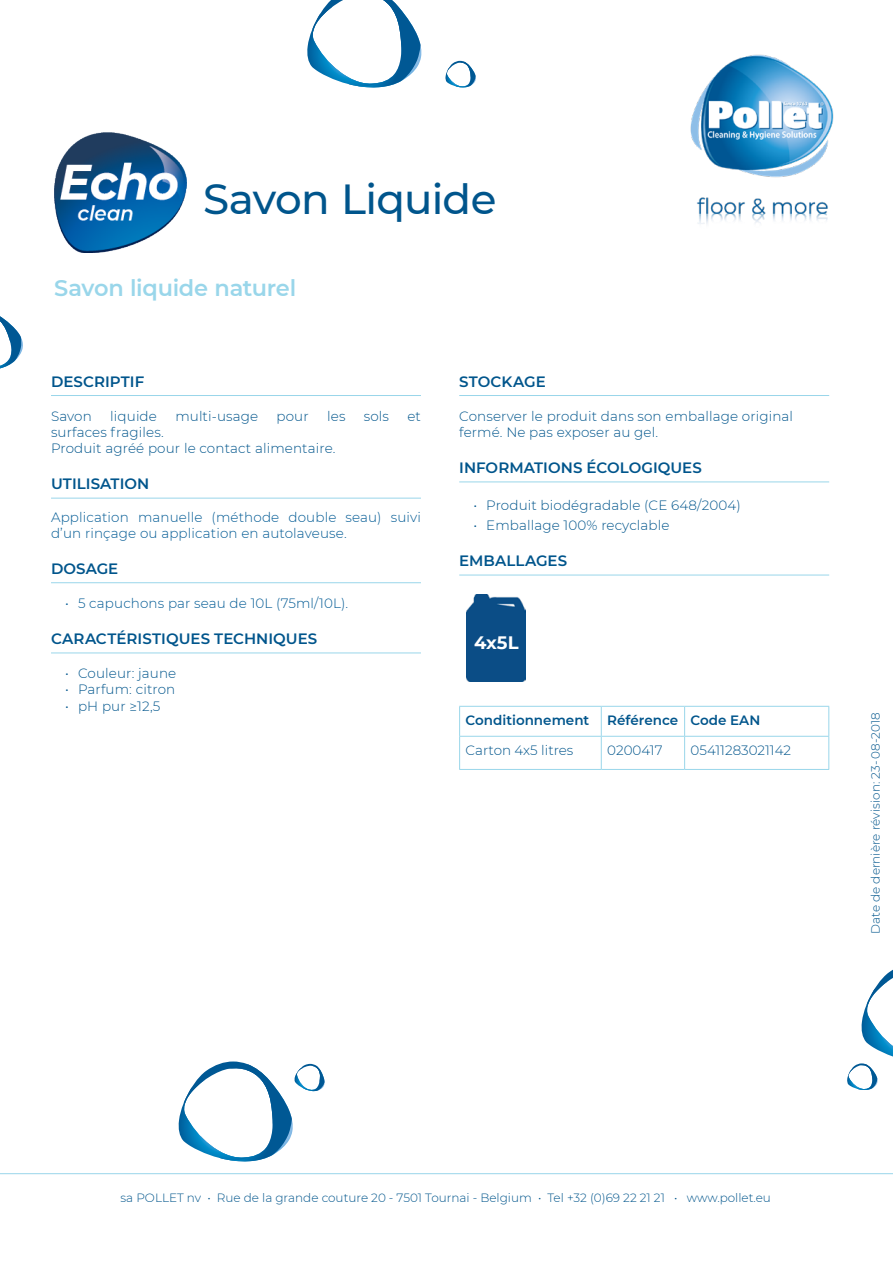
<style>
.page{position:relative;width:893px;height:1263px;background:#fff}
.page>*{position:absolute;margin:0;border:0;box-sizing:border-box;transform-origin:0 0}
.t1{font:500 42px "Montserrat";letter-spacing:-.015em;color:#00558c}
.t2{font:600 22.5px "Montserrat";letter-spacing:-.015em;color:#99d6ea}
.t3{font:700 18px "Montserrat";color:#fff}
.Subtitle{font:600 15px "Montserrat";letter-spacing:.005em;color:#00558c}
.Bullets{font:300 13.5px/16.2px "Montserrat";letter-spacing:.01em;color:#00558c}
.t4{font:300 13.5px/16.2px "Montserrat";letter-spacing:.01em;color:#005a94}
.Texte{font:300 13.5px "Montserrat";letter-spacing:.01em;color:#00558c}
.t5{font:600 13.5px "Montserrat";color:#00558c}
.t6{font:300 12px "Montserrat";color:#00558c}
</style>
<div class="page">
<hr style="left:51px;top:395px;width:370px;height:1px;background:#99d6ea">
<hr style="left:51px;top:498px;width:370px;height:1px;background:#99d6ea">
<hr style="left:51px;top:582px;width:370px;height:1px;background:#99d6ea">
<hr style="left:51px;top:652px;width:370px;height:1px;background:#99d6ea">
<hr style="left:459px;top:395px;width:370px;height:1px;background:#99d6ea">
<hr style="left:459px;top:481px;width:370px;height:1px;background:#99d6ea">
<hr style="left:459px;top:575px;width:370px;height:1px;background:#99d6ea">
<img style="left:690px;top:54px;width:144px;height:170px">
<svg style="left:307px;top:0;width:115px;height:88px"></svg>
<svg style="left:178px;top:1061px;width:147px;height:101px"></svg>
<svg style="left:445px;top:61px;width:31px;height:27px"></svg>
<svg style="left:0;top:316px;width:23px;height:52px"></svg>
<hr style="left:0;top:1173px;width:893px;height:1px;background:#99d6ea">
<img style="left:54px;top:132px;width:132px;height:121px">
<svg style="left:861px;top:970px;width:32px;height:86px"></svg>
<svg style="left:847px;top:1063px;width:31px;height:27px"></svg>
<hr style="left:459px;top:706px;width:142px;height:1px;background:#99d6ea">
<svg style="left:459px;top:707px;width:1px;height:29px"></svg>
<hr style="left:601px;top:706px;width:84px;height:1px;background:#99d6ea">
<svg style="left:601px;top:707px;width:1px;height:29px"></svg>
<hr style="left:685px;top:706px;width:144px;height:1px;background:#99d6ea">
<svg style="left:684px;top:707px;width:1px;height:29px"></svg>
<svg style="left:828px;top:707px;width:1px;height:29px"></svg>
<hr style="left:459px;top:736px;width:142px;height:1px;background:#99d6ea">
<hr style="left:601px;top:736px;width:84px;height:1px;background:#99d6ea">
<hr style="left:685px;top:736px;width:144px;height:1px;background:#99d6ea">
<hr style="left:601px;top:737px;width:1px;height:32px;background:#99d6ea">
<hr style="left:684px;top:737px;width:1px;height:32px;background:#99d6ea">
<hr style="left:459px;top:737px;width:1px;height:32px;background:#99d6ea">
<hr style="left:828px;top:737px;width:1px;height:32px;background:#99d6ea">
<hr style="left:459px;top:769px;width:142px;height:1px;background:#99d6ea">
<hr style="left:601px;top:769px;width:84px;height:1px;background:#99d6ea">
<hr style="left:685px;top:769px;width:144px;height:1px;background:#99d6ea">
<img style="left:467px;top:594px;width:59px;height:87px">
<p class="t1" style="left:203px;top:169px;width:295px">Savon Liquide</p>
<p class="t2" style="left:54px;top:272px;width:243px">Savon liquide naturel</p>
<p class="Subtitle" style="left:51px;top:371px;width:95px">DESCRIPTIF</p>
<p class="Texte" style="left:51px;top:407px;width:42px">Savon</p>
<p class="Texte" style="left:110px;top:407px;width:48px">liquide</p>
<p class="Texte" style="left:175px;top:407px;width:84px">multi-usage</p>
<p class="Texte" style="left:277px;top:407px;width:34px">pour</p>
<p class="Texte" style="left:327px;top:407px;width:20px">les</p>
<p class="Texte" style="left:364px;top:407px;width:27px">sols</p>
<p class="Texte" style="left:407px;top:407px;width:15px">et</p>
<p class="Texte" style="left:51px;top:423px;width:114px">surfaces fragiles.</p>
<p class="Bullets" style="left:51px;top:440px;width:286px">Produit agréé pour le contact alimentaire.</p>
<p class="Subtitle" style="left:51px;top:473px;width:100px">UTILISATION</p>
<p class="t4" style="left:51px;top:508px;width:371px">Application manuelle (méthode double seau) suivi d’un rinçage ou application en autolaveuse.</p>
<p class="Subtitle" style="left:51px;top:558px;width:69px">DOSAGE</p>
<p class="t4" style="left:65px;top:595px;width:284px">• 5 capuchons par seau de 10L (75ml/10L).</p>
<p class="Subtitle" style="left:51px;top:628px;width:268px">CARACTÉRISTIQUES TECHNIQUES</p>
<p class="Bullets" style="left:65px;top:665px;width:113px">• Couleur: jaune</p>
<p class="Bullets" style="left:65px;top:681px;width:112px">• Parfum: citron</p>
<p class="Bullets" style="left:65px;top:697px;width:97px">• pH pur ≥12,5</p>
<p class="Subtitle" style="left:459px;top:371px;width:88px">STOCKAGE</p>
<p class="Bullets" style="left:459px;top:407px;width:335px">Conserver le produit dans son emballage original fermé. Ne pas exposer au gel.</p>
<p class="Subtitle" style="left:459px;top:457px;width:244px">INFORMATIONS ÉCOLOGIQUES</p>
<p class="Bullets" style="left:473px;top:496px;width:269px">• Produit biodégradable (CE 648/2004)</p>
<p class="Bullets" style="left:473px;top:517px;width:197px">• Emballage 100% recyclable</p>
<p class="Subtitle" style="left:459px;top:550px;width:110px">EMBALLAGES</p>
<p class="t3" style="left:474px;top:629px;width:46px">4x5L</p>
<p class="t5" style="left:466px;top:711px;width:125px">Conditionnement</p>
<p class="t5" style="left:607px;top:711px;width:72px">Référence</p>
<p class="t5" style="left:691px;top:711px;width:71px">Code EAN</p>
<p class="Bullets" style="left:466px;top:742px;width:109px">Carton 4x5 litres</p>
<p class="Bullets" style="left:607px;top:742px;width:57px">0200417</p>
<p class="Bullets" style="left:691px;top:742px;width:102px">05411283021142</p>
<p class="t6" style="left:867px;top:934px;width:223px;rotate:-90deg">Date de dernière révision: 23-08-2018</p>
<p class="t6" style="left:121px;top:1189px;width:652px">sa POLLET nv • Rue de la grande couture 20 - 7501 Tournai - Belgium • Tel +32 (0)69 22 21 21 • www.pollet.eu</p>
</div>
